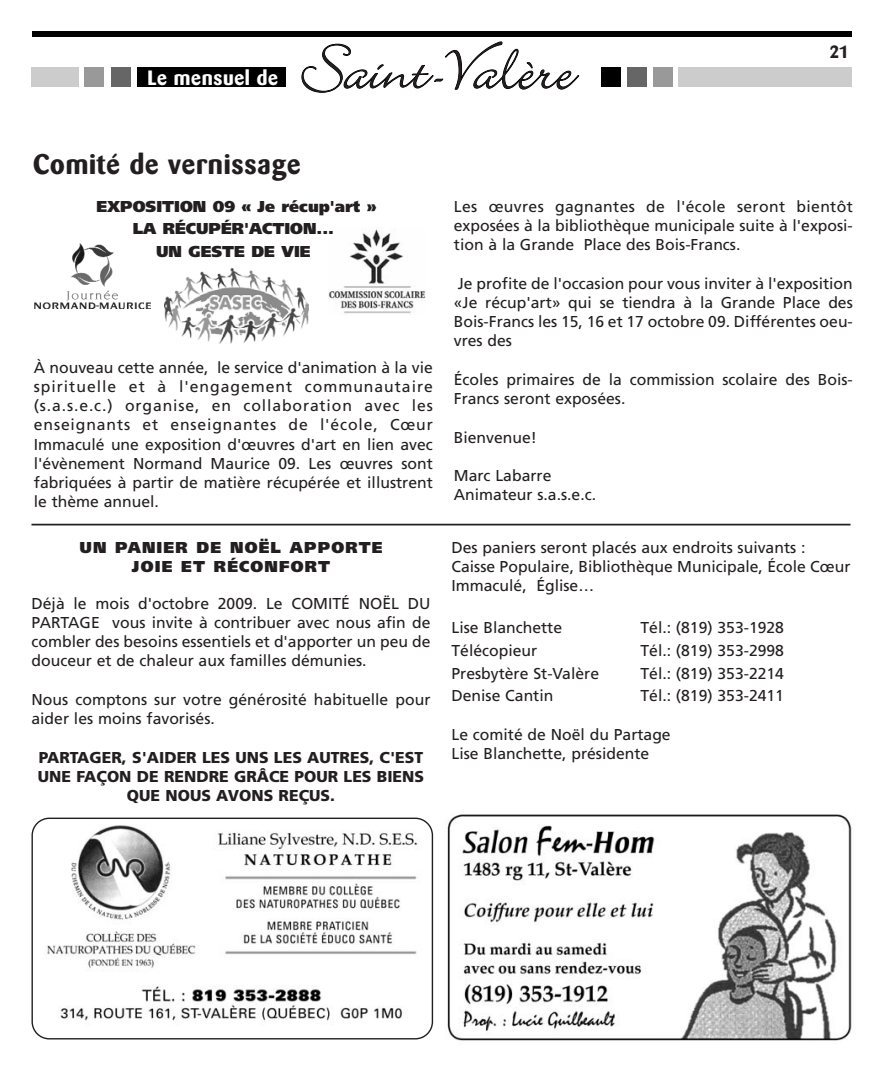
<style>
.page{position:relative;width:882px;height:1071px;background:#fff}
.page>*{position:absolute;margin:0;border:0;box-sizing:border-box;transform-origin:0 0}
.t1{font:700 28px "Barmeno";letter-spacing:.025em;color:#231f20}
.t2{font:700 20.65px "Barmeno";letter-spacing:.03em;color:#fff}
.t3{font:700 17.5px "Barmeno";color:#231f20}
.t4{font:15.75px/19.2px "Frutiger";color:#231f20}
.t5{font:900 15.75px/19.2px "Frutiger";color:#231f20;text-align:center}
.t6{font:900 15.75px/22.8px "Frutiger";color:#231f20;text-align:center}
.t7{font:900 15.75px/19.2px "Frutiger";letter-spacing:.075em;color:#231f20;text-align:center}
</style>
<div class="page">
<div style="left:32px;top:31px;width:820px;height:6px;background:#000"></div>
<div style="left:601px;top:67px;width:19px;height:20px;background:#000"></div>
<div style="left:627px;top:67px;width:20px;height:20px;background:#666"></div>
<div style="left:653px;top:67px;width:20px;height:20px;background:#999"></div>
<div style="left:678px;top:67px;width:174px;height:20px;background:#ccc"></div>
<div style="left:137px;top:67px;width:149px;height:20px;background:#000"></div>
<div style="left:111px;top:67px;width:19px;height:20px;background:#666"></div>
<div style="left:85px;top:67px;width:19px;height:20px;background:#999"></div>
<div style="left:32px;top:67px;width:47px;height:20px;background:#ccc"></div>
<svg style="left:301px;top:41px;width:278px;height:52px"></svg>
<hr style="left:32px;top:524px;width:818px;height:1px;background:#231f20">
<img style="left:447px;top:814px;width:405px;height:227px">
<svg style="left:32px;top:818px;width:401px;height:222px"></svg>
<img style="left:164px;top:269px;width:145px;height:75px">
<img style="left:328px;top:229px;width:98px;height:85px">
<img style="left:34px;top:243px;width:116px;height:66px">
<h2 class="t2" style="left:148px;top:69px;width:132px">Le mensuel de</h2>
<p class="t3" style="left:830px;top:45px;width:20px">21</p>
<h1 class="t1" style="left:33px;top:153px;width:269px">Comité de vernissage</h1>
<p class="t6" style="left:96px;top:196px;width:282px">EXPOSITION 09 « Je récup'art »<br>LA RÉCUPÉR'ACTION...<br>UN GESTE DE VIE</p>
<p class="t4" style="left:34px;top:359px;width:401px;text-align:justify">À nouveau cette année, le service d'animation à la vie spirituelle et à l'engagement communautaire (s.a.s.e.c.) organise, en collaboration avec les enseignants et enseignantes de l'école, Cœur Immaculé une exposition d'œuvres d'art en lien avec l'évènement Normand Maurice 09. Les œuvres sont fabriquées à partir de matière récupérée et illustrent le thème annuel.</p>
<p class="t7" style="left:79px;top:539px;width:305px">UN PANIER DE NOËL APPORTE<br>JOIE ET RÉCONFORT</p>
<p class="t4" style="left:31px;top:595px;width:401px;text-align:justify">Déjà le mois d'octobre 2009. Le COMITÉ NOËL DU PARTAGE vous invite à contribuer avec nous afin de combler des besoins essentiels et d'apporter un peu de douceur et de chaleur aux familles démunies.</p>
<p class="t4" style="left:32px;top:691px;width:401px">Nous comptons sur votre générosité habituelle pour aider les moins favorisés.</p>
<p class="t5" style="left:38px;top:749px;width:388px">PARTAGER, S'AIDER LES UNS LES AUTRES, C'EST<br>UNE FAÇON DE RENDRE GRÂCE POUR LES BIENS<br>QUE NOUS AVONS REÇUS.</p>
<p class="t4" style="left:454px;top:198px;width:401px;text-align:justify">Les œuvres gagnantes de l'école seront bientôt exposées à la bibliothèque municipale suite à l'exposi&shy;tion à la Grande Place des Bois-Francs.</p>
<p class="t4" style="left:454px;top:275px;width:401px;text-align:justify">Je profite de l'occasion pour vous inviter à l'exposition «Je récup'art» qui se tiendra à la Grande Place des Bois-Francs les 15, 16 et 17 octobre 09. Différentes oeu&shy;vres des</p>
<p class="t4" style="left:454px;top:371px;width:401px">Écoles primaires de la commission scolaire des Bois-<br>Francs seront exposées.</p>
<p class="t4" style="left:454px;top:429px;width:85px">Bienvenue!</p>
<p class="t4" style="left:454px;top:467px;width:144px">Marc Labarre<br>Animateur s.a.s.e.c.</p>
<p class="t4" style="left:452px;top:539px;width:401px">Des paniers seront placés aux endroits suivants :<br>Caisse Populaire, Bibliothèque Municipale, École Cœur<br>Immaculé, Église…</p>
<p class="t4" style="left:452px;top:619px;width:112px">Lise Blanchette</p>
<p class="t4" style="left:641px;top:619px;width:145px">Tél.: (819) 353-1928</p>
<p class="t4" style="left:452px;top:642px;width:87px">Télécopieur</p>
<p class="t4" style="left:641px;top:642px;width:145px">Tél.: (819) 353-2998</p>
<p class="t4" style="left:452px;top:665px;width:149px">Presbytère St-Valère</p>
<p class="t4" style="left:641px;top:665px;width:145px">Tél.: (819) 353-2214</p>
<p class="t4" style="left:452px;top:687px;width:103px">Denise Cantin</p>
<p class="t4" style="left:641px;top:687px;width:145px">Tél.: (819) 353-2411</p>
<p class="t4" style="left:452px;top:726px;width:221px">Le comité de Noël du Partage<br>Lise Blanchette, présidente</p>
</div>
